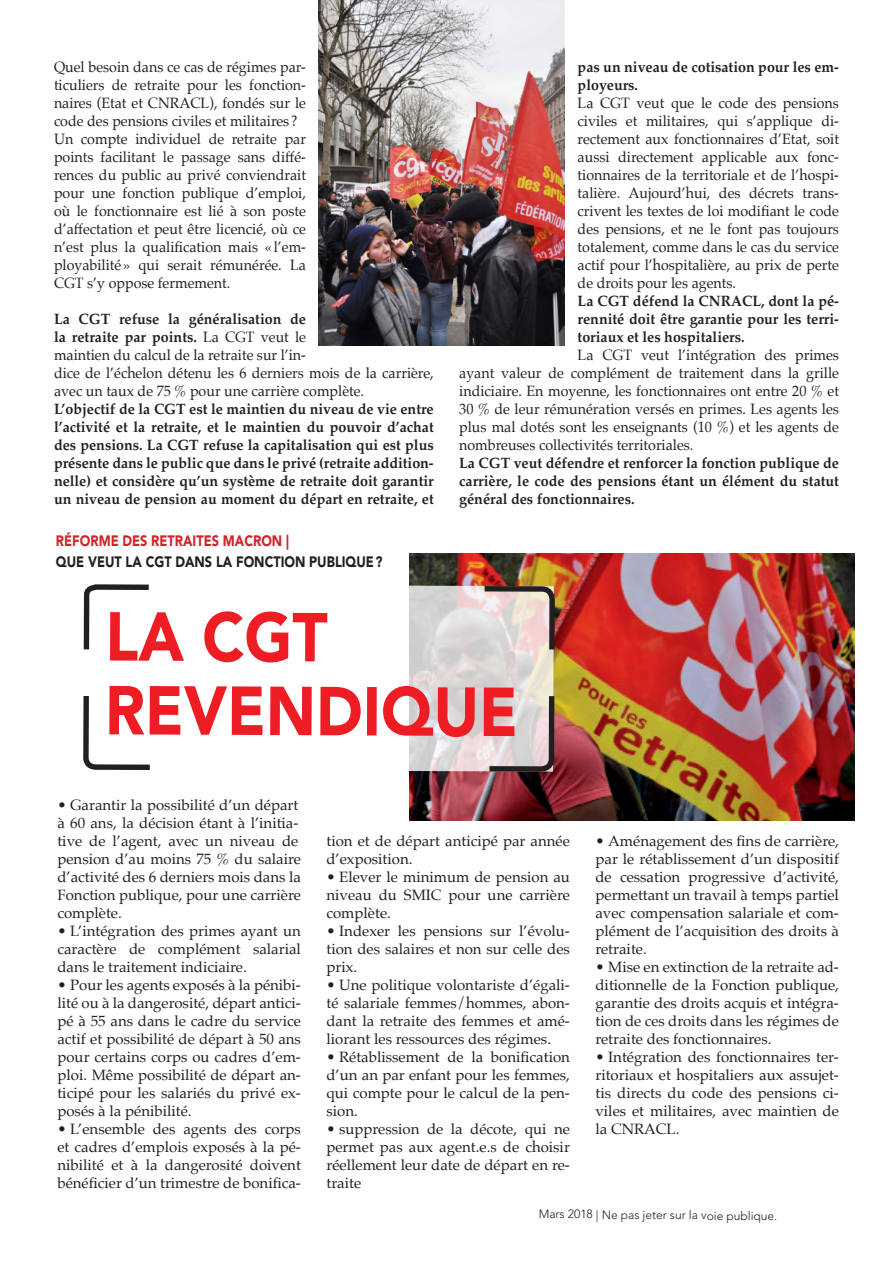
<style>
.page{position:relative;width:893px;height:1263px;background:#fff}
.page>*{position:absolute;margin:0;border:0;box-sizing:border-box;transform-origin:0 0}
.t1{font:900 68.4px "Avenir LT Std";letter-spacing:-.005em;color:#ee1d23;scale:.9 1}
.t2{font:15px/18px "Palatino";color:#231f20;text-align:justify}
.t3{font:15px/18px "Palatino";color:#231f20;text-align:justify;scale:.95 1}
.t4{font:700 15px/18px "Palatino";color:#231f20;text-align:justify;scale:.95 1}
.t5{font:900 15px "Avenir LT Std";color:#231f20;scale:.85 1}
.t6{font:900 15px "Avenir LT Std";color:#d1232a;scale:.85 1}
.t7{font:300 12px "Avenir LT Std";letter-spacing:-.01em;color:#231f20}
.s1{font-weight:700}
</style>
<div class="page">
<img style="left:409px;top:554px;width:446px;height:266px">
<svg style="left:409px;top:584px;width:145px;height:188px;background:#dad5d4"></svg>
<svg style="left:479px;top:583px;width:78px;height:72px;background:#cdbcb5"></svg>
<svg style="left:83px;top:584px;width:66px;height:66px"></svg>
<svg style="left:83px;top:696px;width:67px;height:74px"></svg>
<svg style="left:484px;top:691px;width:73px;height:130px;background:#a38183"></svg>
<img style="left:319px;top:0;width:246px;height:345px">
<p class="t3" style="left:54px;top:58px;width:267px">Quel besoin dans ce cas de régimes par&shy;ticuliers de retraite pour les fonction&shy;naires (Etat et CNRACL), fondés sur le code des pensions civiles et militaires ?</p>
<p class="t3" style="left:54px;top:130px;width:267px">Un compte individuel de retraite par points facilitant le passage sans diffé&shy;rences du public au privé conviendrait pour une fonction publique d’emploi, où le fonctionnaire est lié à son poste d’affectation et peut être licencié, où ce n’est plus la qualification mais «l’em&shy;ployabilité » qui serait rémunérée. La CGT s’y oppose fermement.</p>
<p class="t3" style="left:54px;top:310px;width:401px;text-align:left"><span class="s1">La CGT refuse la généralisation de<br>la retraite par points.</span> La CGT veut le<br>maintien du calcul de la retraite sur l’in-<br>dice de l’échelon détenu les 6 derniers mois de la carrière, avec un taux de 75 % pour une carrière complète.</p>
<p class="t4" style="left:54px;top:400px;width:401px">L’objectif de la CGT est le maintien du niveau de vie entre l’activité et la retraite, et le maintien du pouvoir d’achat des pensions. La CGT refuse la capitalisation qui est plus présente dans le public que dans le privé (retraite addition&shy;nelle) et considère qu’un système de retraite doit garantir un niveau de pension au moment du départ en retraite, et</p>
<p class="t6" style="left:56px;top:532px;width:276px">RÉFORME DES RETRAITES MACRON |</p>
<p class="t5" style="left:56px;top:553px;width:386px">QUE VEUT LA CGT DANS LA FONCTION PUBLIQUE?</p>
<p class="t4" style="left:578px;top:58px;width:277px">pas un niveau de cotisation pour les em&shy;ployeurs.</p>
<p class="t3" style="left:578px;top:94px;width:277px">La CGT veut que le code des pensions civiles et militaires, qui s’applique di&shy;rectement aux fonctionnaires d’Etat, soit aussi directement applicable aux fonc&shy;tionnaires de la territoriale et de l’hospi&shy;talière. Aujourd’hui, des décrets trans&shy;crivent les textes de loi modifiant le code des pensions, et ne le font pas toujours totalement, comme dans le cas du service actif pour l’hospitalière, au prix de perte de droits pour les agents.</p>
<p class="t4" style="left:578px;top:292px;width:277px">La CGT défend la CNRACL, dont la pé&shy;rennité doit être garantie pour les terri&shy;toriaux et les hospitaliers.</p>
<p class="t3" style="left:459px;top:346px;width:401px;text-indent:118px">La CGT veut l’intégration des primes ayant valeur de complément de traitement dans la grille indiciaire. En moyenne, les fonctionnaires ont entre 20 % et 30 % de leur rémunération versés en primes. Les agents les plus mal dotés sont les enseignants (10 %) et les agents de nombreuses collectivités territoriales.</p>
<p class="t4" style="left:459px;top:454px;width:401px">La CGT veut défendre et renforcer la fonction publique de carrière, le code des pensions étant un élément du statut général des fonctionnaires.</p>
<p class="t1" style="left:105px;top:596px;width:248px">LA CGT</p>
<p class="t1" style="left:105px;top:670px;width:461px">REVENDIQUE</p>
<p class="t2" style="left:57px;top:796px;width:245px;text-align:left">• Garantir la possibilité d’un départ à 60 ans, la décision étant à l’initia&shy;tive de l’agent, avec un niveau de pension d’au moins 75 % du salaire d’activité des 6 derniers mois dans la<br>Fonction publique, pour une carrière complète.</p>
<p class="t2" style="left:57px;top:922px;width:245px">• L’intégration des primes ayant un caractère de complément salarial dans le traitement indiciaire.</p>
<p class="t2" style="left:57px;top:976px;width:245px">• Pour les agents exposés à la pénibi&shy;lité ou à la dangerosité, départ antici&shy;pé à 55 ans dans le cadre du service actif et possibilité de départ à 50 ans pour certains corps ou cadres d’em&shy;ploi. Même possibilité de départ an&shy;ticipé pour les salariés du privé ex&shy;posés à la pénibilité.</p>
<p class="t2" style="left:57px;top:1120px;width:245px">• L’ensemble des agents des corps et cadres d’emplois exposés à la pé&shy;nibilité et à la dangerosité doivent bénéficier d’un trimestre de bonifica-</p>
<p class="t2" style="left:326px;top:832px;width:245px">tion et de départ anticipé par année d’exposition.</p>
<p class="t2" style="left:326px;top:868px;width:245px">• Elever le minimum de pension au niveau du SMIC pour une carrière complète.</p>
<p class="t2" style="left:326px;top:922px;width:245px">• Indexer les pensions sur l’évolu&shy;tion des salaires et non sur celle des prix.</p>
<p class="t2" style="left:326px;top:976px;width:245px">• Une politique volontariste d’égali&shy;té salariale femmes/hommes, abon&shy;dant la retraite des femmes et amé&shy;liorant les ressources des régimes.</p>
<p class="t2" style="left:326px;top:1048px;width:245px">• Rétablissement de la bonification d’un an par enfant pour les femmes, qui compte pour le calcul de la pen&shy;sion.</p>
<p class="t2" style="left:326px;top:1120px;width:245px">• suppression de la décote, qui ne permet pas aux agent.e.s de choisir réellement leur date de départ en re&shy;traite</p>
<p class="t2" style="left:595px;top:832px;width:245px">• Aménagement des fins de carrière, par le rétablissement d’un dispositif de cessation progressive d’activité, permettant un travail à temps partiel avec compensation salariale et com&shy;plément de l’acquisition des droits à retraite.</p>
<p class="t2" style="left:595px;top:958px;width:245px">• Mise en extinction de la retraite ad&shy;ditionnelle de la Fonction publique, garantie des droits acquis et intégra&shy;tion de ces droits dans les régimes de retraite des fonctionnaires.</p>
<p class="t2" style="left:595px;top:1048px;width:245px">• Intégration des fonctionnaires ter&shy;ritoriaux et hospitaliers aux assujet&shy;tis directs du code des pensions ci&shy;viles et militaires, avec maintien de la CNRACL.</p>
<p class="t7" style="left:539px;top:1208px;width:240px">Mars 2018 | Ne pas jeter sur la voie publique.</p>
</div>
